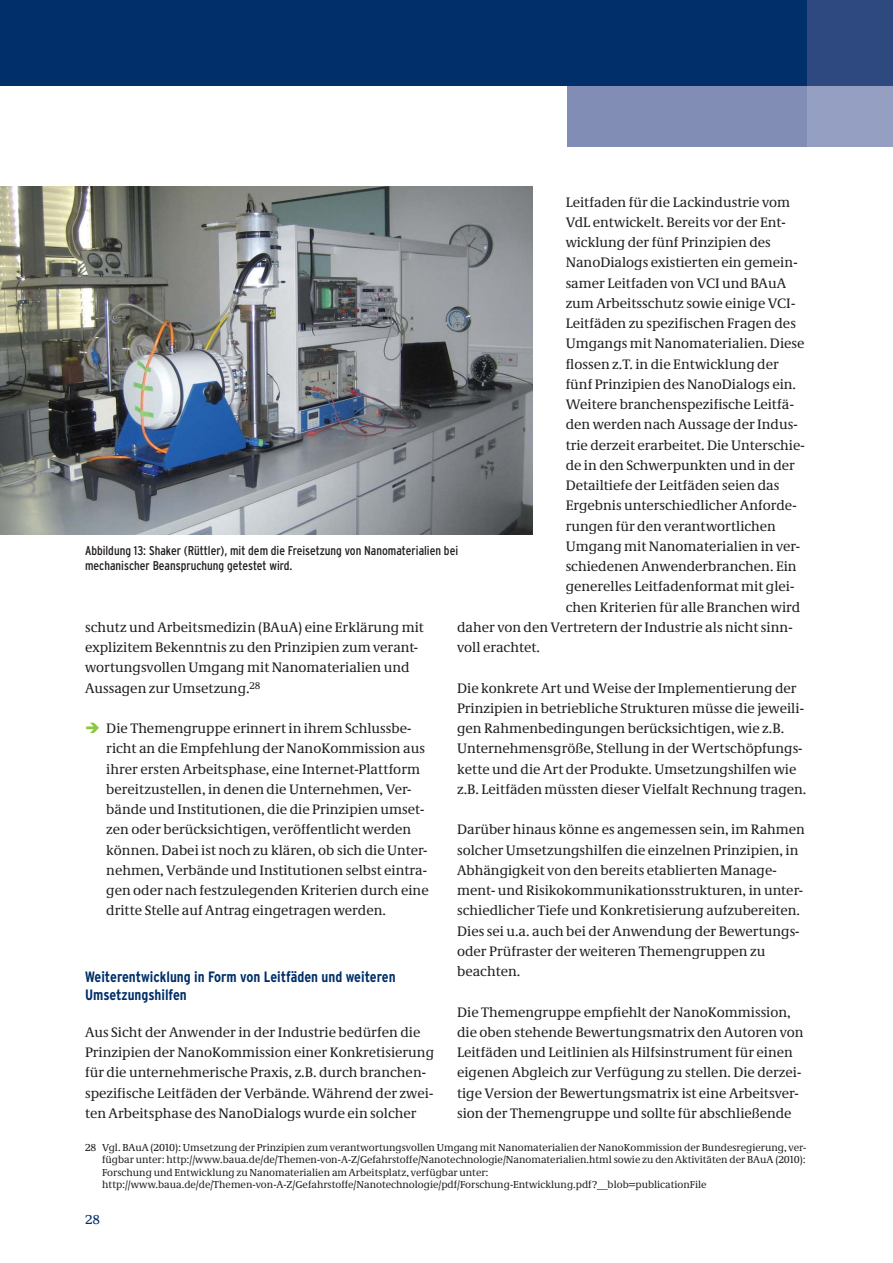
<style>
.page{position:relative;width:893px;height:1263px;background:#fff}
.page>*{position:absolute;margin:0;border:0;box-sizing:border-box;transform-origin:0 0}
.t1{font:700 condensed 15px/18px "Interstate";color:#002f6a}
.t2{font:14.25px/20.2px "Neue Demos";color:#231f20}
.t3{font:500 13.5px "Demos EF";color:#002f6a}
.t4{font:condensed 12.75px/15.3px "Interstate";color:#231f20}
.t5{font:10.5px/12.6px "Neue Demos";color:#231f20}
.s1{color:#8cc63f}
</style>
<div class="page">
<div style="left:567px;top:85px;width:326px;height:62px;background:#828db5"></div>
<div style="left:0;top:0;width:893px;height:85px;background:#002f6a"></div>
<div style="left:808px;top:85px;width:85px;height:62px;background:#959fc2"></div>
<div style="left:808px;top:0;width:85px;height:85px;background:#2d4980"></div>
<img style="left:0;top:186px;width:533px;height:349px">
<p class="t2" style="left:566px;top:193px;width:241px">Leitfaden für die Lackindustrie vom VdL entwickelt. Bereits vor der Ent&shy;wicklung der fünf Prinzipien des NanoDialogs existierten ein gemein&shy;samer Leitfaden von VCI und BAuA zum Arbeitsschutz sowie einige VCI-Leitfäden zu spezifischen Fragen des Umgangs mit Nanomaterialien. Diese flossen z.T. in die Entwicklung der fünf Prinzipien des NanoDialogs ein.<br>Weitere branchenspezifische Leitfä&shy;den werden nach Aussage der Indus&shy;trie derzeit erarbeitet. Die Unterschie&shy;de in den Schwerpunkten und in der Detailtiefe der Leitfäden seien das Ergebnis unterschiedlicher Anforde&shy;rungen für den verantwortlichen Umgang mit Nanomaterialien in ver&shy;schiedenen Anwenderbranchen. Ein</p>
<p class="t2" style="left:566px;top:578px;width:230px">generelles Leitfadenformat mit glei-</p>
<p class="t2" style="left:457px;top:598px;width:345px;text-indent:109px">chen Kriterien für alle Branchen wird daher von den Vertretern der Industrie als nicht sinn&shy;voll erachtet.</p>
<p class="t2" style="left:457px;top:679px;width:348px">Die konkrete Art und Weise der Implementierung der Prinzipien in betriebliche Strukturen müsse die jeweili&shy;gen Rahmenbedingungen berücksichtigen, wie z.B.<br>Unternehmensgröße, Stellung in der Wertschöpfungs&shy;kette und die Art der Produkte. Umsetzungshilfen wie</p>
<p class="t2" style="left:457px;top:780px;width:351px">z.B. Leitfäden müssten dieser Vielfalt Rechnung tragen.</p>
<p class="t2" style="left:457px;top:821px;width:349px">Darüber hinaus könne es angemessen sein, im Rahmen solcher Umsetzungshilfen die einzelnen Prinzipien, in Abhängigkeit von den bereits etablierten Manage&shy;ment- und Risikokommunikationsstrukturen, in unter&shy;schiedlicher Tiefe und Konkretisierung aufzubereiten.<br>Dies sei u.a. auch bei der Anwendung der Bewertungs&shy;oder Prüfraster der weiteren Themengruppen zu beachten.</p>
<p class="t2" style="left:457px;top:1003px;width:348px">Die Themengruppe empfiehlt der NanoKommission, die oben stehende Bewertungsmatrix den Autoren von Leitfäden und Leitlinien als Hilfsinstrument für einen eigenen Abgleich zur Verfügung zu stellen. Die derzei&shy;tige Version der Bewertungsmatrix ist eine Arbeitsver&shy;sion der Themengruppe und sollte für abschließende</p>
<p class="t5" style="left:102px;top:1142px;width:705px;text-indent:-17px">28 Vgl. BAuA (2010): Umsetzung der Prinzipien zum verantwortungsvollen Umgang mit Nanomaterialien der NanoKommission der Bundesregierung, ver&shy;fügbar unter: http://www.baua.de/de/Themen-von-A-Z/Gefahrstoffe/Nanotechnologie/Nanomaterialien.html sowie zu den Aktivitäten der BAuA (2010):<br>Forschung und Entwicklung zu Nanomaterialien am Arbeitsplatz, verfügbar unter: http://www.baua.de/de/Themen-von-A-Z/Gefahrstoffe/Nanotechnologie/pdf/Forschung-Entwicklung.pdf?__blob=publicationFile</p>
<p class="t3" style="left:85px;top:1215px;width:17px">28</p>
<p class="t4" style="left:85px;top:543px;width:375px">Abbildung 13: Shaker (Rüttler), mit dem die Freisetzung von Nanomaterialien bei mechanischer Beanspruchung getestet wird.</p>
<p class="t2" style="left:85px;top:618px;width:340px">schutz und Arbeitsmedizin (BAuA) eine Erklärung mit explizitem Bekenntnis zu den Prinzipien zum verant&shy;wortungsvollen Umgang mit Nanomaterialien und Aussagen zur Umsetzung.<sup>28</sup></p>
<p class="t2" style="left:106px;top:719px;width:324px;text-indent:-21px"><span class="s1">➔</span> Die Themengruppe erinnert in ihrem Schlussbe&shy;richt an die Empfehlung der NanoKommission aus ihrer ersten Arbeitsphase, eine Internet-Plattform bereitzustellen, in denen die Unternehmen, Ver&shy;bände und Institutionen, die die Prinzipien umset&shy;zen oder berücksichtigen, veröffentlicht werden können. Dabei ist noch zu klären, ob sich die Unter&shy;nehmen, Verbände und Institutionen selbst eintra&shy;gen oder nach festzulegenden Kriterien durch eine dritte Stelle auf Antrag eingetragen werden.</p>
<p class="t1" style="left:85px;top:969px;width:312px">Weiterentwicklung in Form von Leitfäden und weiteren<br>Umsetzungshilfen</p>
<p class="t2" style="left:85px;top:1023px;width:351px">Aus Sicht der Anwender in der Industrie bedürfen die Prinzipien der NanoKommission einer Konkretisierung für die unternehmerische Praxis, z.B. durch branchen&shy;spezifische Leitfäden der Verbände. Während der zwei&shy;ten Arbeitsphase des NanoDialogs wurde ein solcher</p>
</div>
